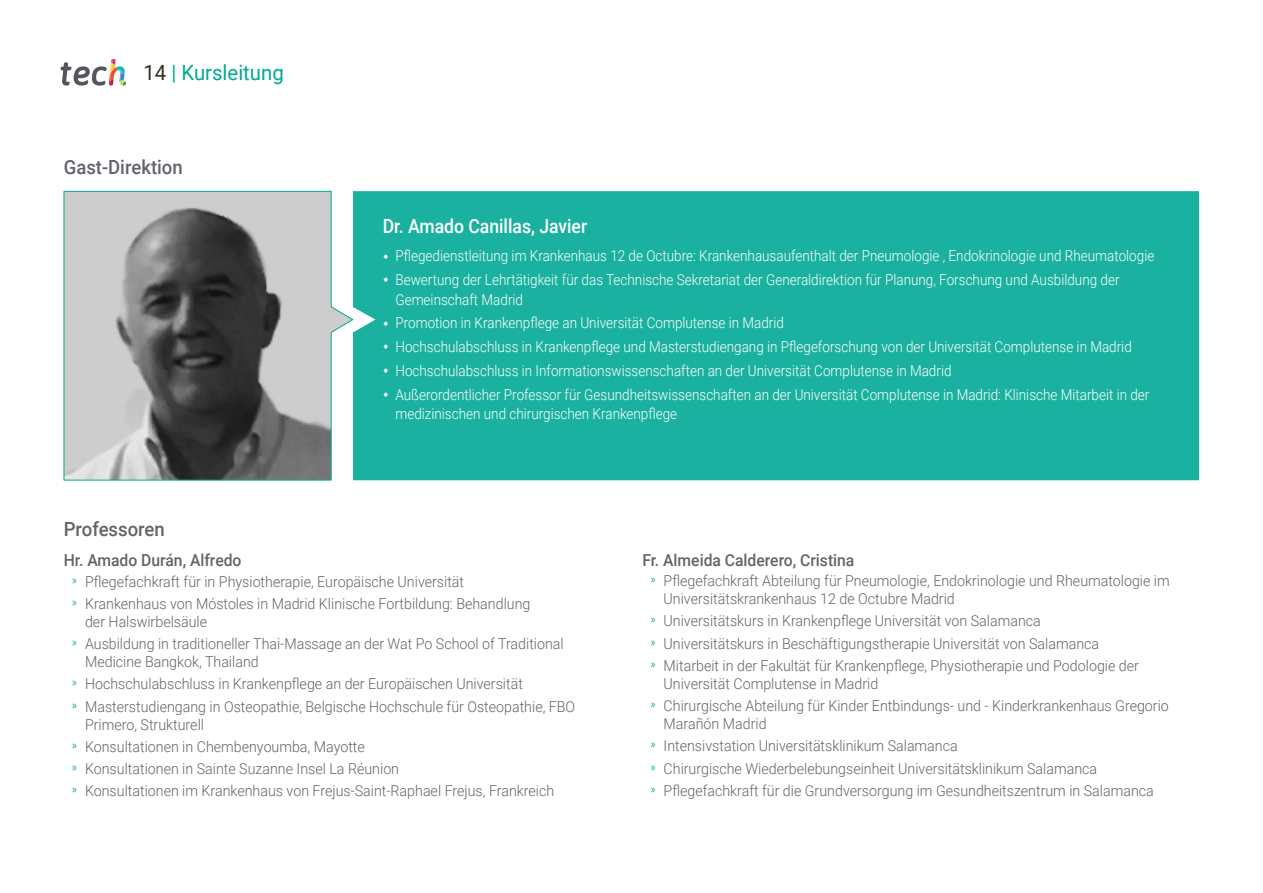
<style>
.page{position:relative;width:1263px;height:893px;background:#fff}
.page>*{position:absolute;margin:0;border:0;box-sizing:border-box;transform-origin:0 0}
.t1{font:21px "Roboto";color:#00a996}
.t2{font:500 19.5px "Roboto";color:#61646a;scale:.95 1}
.t3{font:500 19.5px "Roboto";color:#fff;scale:.9 1}
.t4{font:500 16.5px "Roboto";color:#61646a;scale:.95 1}
.t5{font:300 15px/22.2px "Roboto";color:#61646a;scale:.95 1}
.t6{font:300 15px/23.7px "Roboto";color:#fff;scale:.9 1}
.s1{color:#312e20}
</style>
<div class="page">
<svg style="left:61px;top:59px;width:65px;height:27px"></svg>
<div style="left:353px;top:191px;width:846px;height:289px;background:#1ab1a0"></div>
<svg style="left:64px;top:191px;width:289px;height:289px;background:#949595"></svg>
<svg style="left:384px;top:254px;width:4px;height:5px"></svg>
<svg style="left:384px;top:277px;width:4px;height:5px"></svg>
<svg style="left:384px;top:321px;width:4px;height:5px"></svg>
<svg style="left:384px;top:344px;width:4px;height:5px"></svg>
<svg style="left:384px;top:368px;width:4px;height:5px"></svg>
<svg style="left:384px;top:392px;width:4px;height:5px"></svg>
<h1 class="t1" style="left:144px;top:57px;width:142px"><span class="s1">14</span> | Kursleitung</h1>
<h2 class="t2" style="left:64px;top:153px;width:127px">Gast-Direktion</h2>
<h2 class="t3" style="left:383px;top:212px;width:229px">Dr. Amado Canillas, Javier</h2>
<p class="t6" style="left:395px;top:244px;width:845px">Pflegedienstleitung im Krankenhaus 12 de Octubre: Krankenhausaufenthalt der Pneumologie , Endokrinologie und Rheumatologie<br>Bewertung der Lehrtätigkeit für das Technische Sekretariat der Generaldirektion für Planung, Forschung und Ausbildung der</p>
<p class="t6" style="left:395px;top:287px;width:839px">Gemeinschaft Madrid<br>Promotion in Krankenpflege an Universität Complutense in Madrid<br>Hochschulabschluss in Krankenpflege und Masterstudiengang in Pflegeforschung von der Universität Complutense in Madrid Hochschulabschluss in Informationswissenschaften an der Universität Complutense in Madrid<br>Außerordentlicher Professor für Gesundheitswissenschaften an der Universität Complutense in Madrid: Klinische Mitarbeit in der</p>
<p class="t6" style="left:395px;top:401px;width:315px">medizinischen und chirurgischen Krankenpflege</p>
<h2 class="t2" style="left:64px;top:515px;width:108px">Professoren</h2>
<p class="t4" style="left:64px;top:549px;width:189px">Hr. Amado Durán, Alfredo</p>
<p class="t5" style="left:72px;top:570px;width:484px"><sup>»</sup> Pflegefachkraft für in Physiotherapie, Europäische Universität<br><sup>»</sup> Krankenhaus von Móstoles in Madrid Klinische Fortbildung: Behandlung</p>
<p class="t5" style="left:72px;top:610px;width:519px;text-indent:13px">der Halswirbelsäule<br><sup>»</sup> Ausbildung in traditioneller Thai-Massage an der Wat Po School of Traditional</p>
<p class="t5" style="left:72px;top:650px;width:531px;text-indent:13px">Medicine Bangkok, Thailand<br><sup>»</sup> Hochschulabschluss in Krankenpflege an der Europäischen Universität<br><sup>»</sup> Masterstudiengang in Osteopathie, Belgische Hochschule für Osteopathie, FBO</p>
<p class="t5" style="left:72px;top:713px;width:509px;text-indent:13px">Primero, Strukturell<br><sup>»</sup> Konsultationen in Chembenyoumba, Mayotte<br><sup>»</sup> Konsultationen in Sainte Suzanne Insel La Réunion<br><sup>»</sup> Konsultationen im Krankenhaus von Frejus-Saint-Raphael Frejus, Frankreich</p>
<p class="t4" style="left:642px;top:549px;width:225px">Fr. Almeida Calderero, Cristina</p>
<p class="t5" style="left:664px;top:571px;width:534px;line-height:18px;text-indent:-13px"><sup>»</sup> Pflegefachkraft Abteilung für Pneumologie, Endokrinologie und Rheumatologie im<br>Universitätskrankenhaus 12 de Octubre Madrid</p>
<p class="t5" style="left:651px;top:609px;width:515px"><sup>»</sup> Universitätskurs in Krankenpflege Universität von Salamanca<br><sup>»</sup> Universitätskurs in Beschäftigungstherapie Universität von Salamanca<br><sup>»</sup> Mitarbeit in der Fakultät für Krankenpflege, Physiotherapie und Podologie der</p>
<p class="t5" style="left:651px;top:672px;width:547px;text-indent:13px">Universität Complutense in Madrid<br><sup>»</sup> Chirurgische Abteilung für Kinder Entbindungs- und - Kinderkrankenhaus Gregorio</p>
<p class="t5" style="left:651px;top:712px;width:531px;text-indent:13px">Marañón Madrid<br><sup>»</sup> Intensivstation Universitätsklinikum Salamanca<br><sup>»</sup> Chirurgische Wiederbelebungseinheit Universitätsklinikum Salamanca<br><sup>»</sup> Pflegefachkraft für die Grundversorgung im Gesundheitszentrum in Salamanca</p>
</div>
